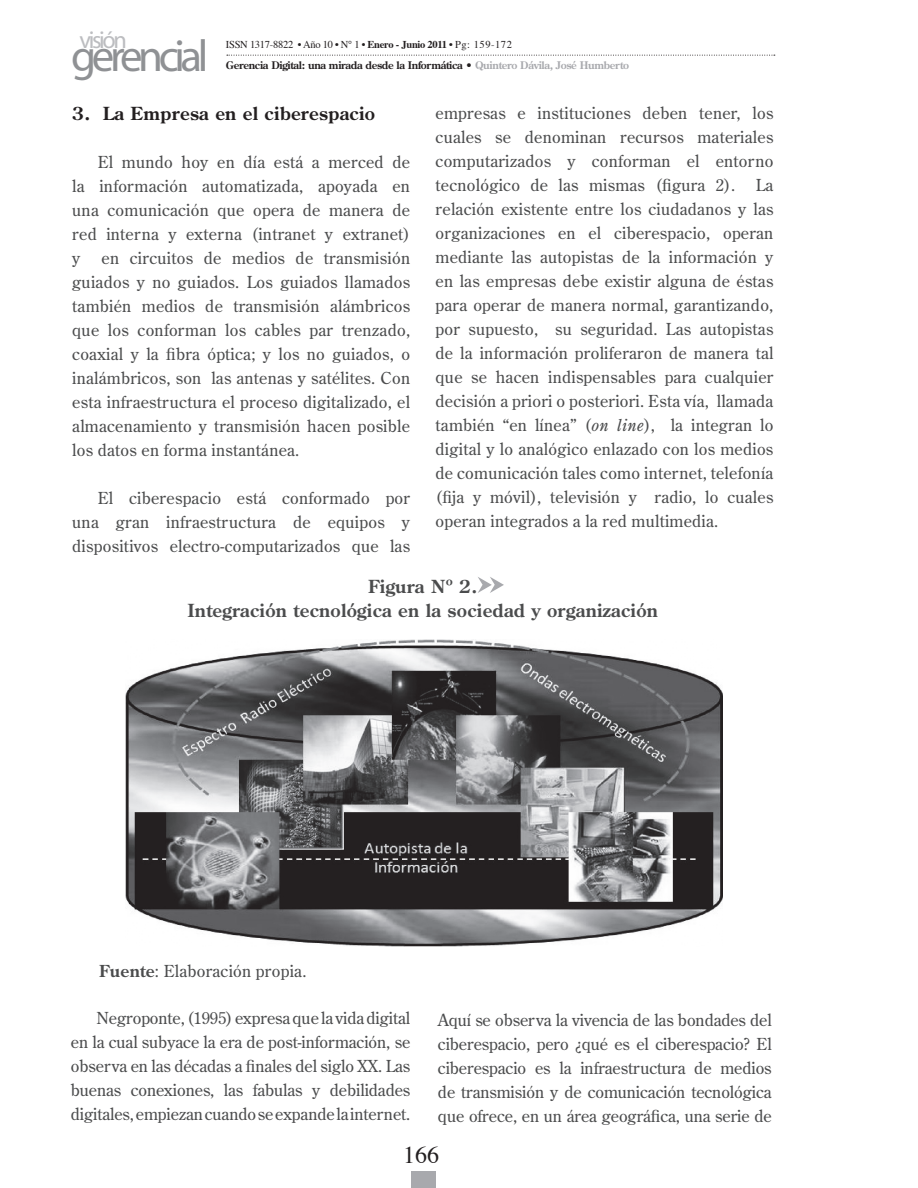
<style>
.page{position:relative;width:918px;height:1188px;background:#fff}
.page>*{position:absolute;margin:0;border:0;box-sizing:border-box;transform-origin:0 0}
.t1{font:44.85px "Myriad";letter-spacing:-.095em;color:#8f9194}
.t2{font:24.3px "Myriad";letter-spacing:-.095em;color:#bcbdc0}
.t3{font:24px "Times";color:#231f20}
.t4{font:700 18px/24px "Century Old Style Std";letter-spacing:.015em;color:#4b4c4d;text-align:center}
.t5{font:700 18px "Century Old Style Std";letter-spacing:.015em;color:#231f20}
.t6{font:16.5px/24px "Century Old Style Std";letter-spacing:.015em;color:#4b4c4d;text-align:justify}
.t7{font:700 10.5px "Century Old Style Std";letter-spacing:-.03em;color:#231f20}
.t8{font:10.5px "Times";letter-spacing:-.025em;color:#231f20}
.s1{font-weight:700}
.s2{color:#a8a9ad}
.s3{font-style:italic}
</style>
<div class="page">
<svg style="left:227px;top:55px;width:548px;height:1px"></svg>
<div style="left:411px;top:1171px;width:25px;height:17px;background:#a8a9ad"></div>
<img style="left:126px;top:639px;width:597px;height:307px">
<svg style="left:478px;top:577px;width:26px;height:16px"></svg>
<h2 class="t2" style="left:79px;top:27px;width:49px">visión</h2>
<h1 class="t1" style="left:71px;top:34px;width:139px">gerencial</h1>
<p class="t8" style="left:226px;top:35px;width:288px">ISSN 1317-8822 • Año 10 • N° 1 • <span class="s1">Enero - Junio 2011</span> • Pg: 159-172</p>
<p class="t7" style="left:226px;top:58px;width:405px">Gerencia Digital: una mirada desde la Informática • <span class="s2">Quintero Dávila, José Humberto</span></p>
<p class="t5" style="left:72px;top:102px;width:304px">3. La Empresa en el ciberespacio</p>
<p class="t6" style="left:72px;top:150px;width:339px;text-indent:26px">El mundo hoy en día está a merced de la información automatizada, apoyada en una comunicación que opera de manera de red interna y externa (intranet y extranet) y</p>
<p class="t6" style="left:72px;top:246px;width:339px;text-indent:29px">en circuitos de medios de transmisión guiados y no guiados. Los guiados llamados también medios de transmisión alámbricos que los conforman los cables par trenzado, coaxial y la fibra óptica; y los no guiados, o inalámbricos, son las antenas y satélites. Con esta infraestructura el proceso digitalizado, el almacenamiento y transmisión hacen posible los datos en forma instantánea.</p>
<p class="t6" style="left:72px;top:486px;width:339px;text-indent:26px">El ciberespacio está conformado por una gran infraestructura de equipos y dispositivos electro-computarizados que las</p>
<p class="t6" style="left:436px;top:101px;width:339px">empresas e instituciones deben tener, los cuales se denominan recursos materiales computarizados y conforman el entorno tecnológico de las mismas (figura 2). La relación existente entre los ciudadanos y las organizaciones en el ciberespacio, operan mediante las autopistas de la información y en las empresas debe existir alguna de éstas para operar de manera normal, garantizando, por supuesto, su seguridad. Las autopistas de la información proliferaron de manera tal que se hacen indispensables para cualquier decisión a priori o posteriori. Esta vía, llamada también “en línea” (<span class="s3">on line</span>), la integran lo digital y lo analógico enlazado con los medios de comunicación tales como internet, telefonía (fija y móvil), televisión y radio, lo cuales operan integrados a la red multimedia.</p>
<p class="t4" style="left:187px;top:574px;width:472px">Figura Nº 2.<br>Integración tecnológica en la sociedad y organización</p>
<p class="t6" style="left:99px;top:959px;width:209px"><span class="s1">Fuente</span>: Elaboración propia.</p>
<p class="t6" style="left:71px;top:1006px;width:341px;text-indent:26px">Negroponte, (1995) expresa que la vida digital en la cual subyace la era de post-información, se observa en las décadas a finales del siglo XX. Las buenas conexiones, las fabulas y debilidades digitales, empiezan cuando se expande la internet.</p>
<p class="t6" style="left:438px;top:1008px;width:335px">Aquí se observa la vivencia de las bondades del ciberespacio, pero ¿qué es el ciberespacio? El ciberespacio es la infraestructura de medios de transmisión y de comunicación tecnológica que ofrece, en un área geográfica, una serie de</p>
<h3 class="t3" style="left:403px;top:1132px;width:37px">166</h3>
</div>
